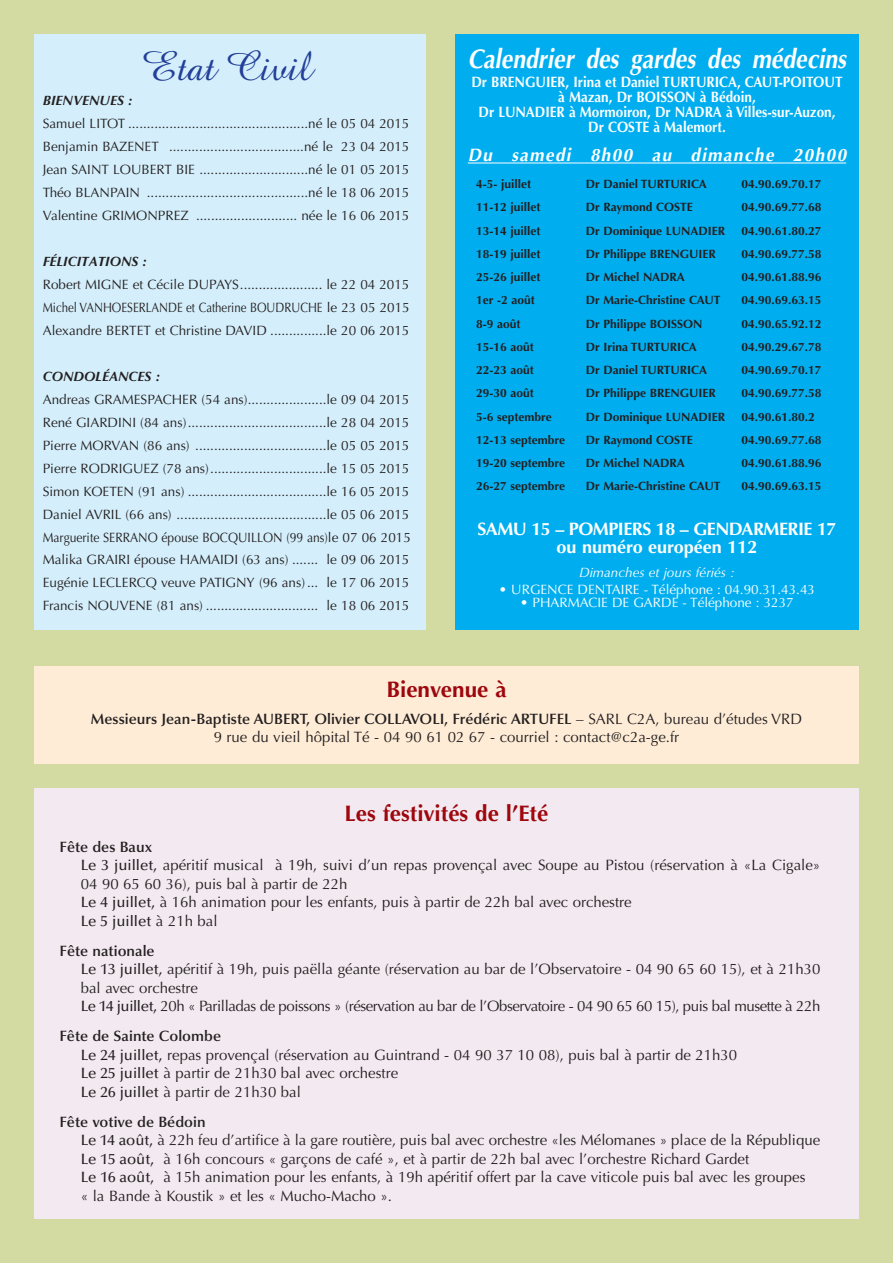
<style>
.page{position:relative;width:893px;height:1263px;background:#d3dba3}
.page>*{position:absolute;margin:0;border:0;box-sizing:border-box;transform-origin:0 0}
.t1{font:42px "Amazone BT";color:#233f99}
.t2{font:italic 700 27px "Optima";color:#fff;scale:.85 1}
.t3{font:700 22.5px "Optima";color:#9d070d}
.t4{font:700 18px/18px "Optima";letter-spacing:-.03em;color:#fff;text-align:center}
.t5{font:italic 700 18px "Optima";letter-spacing:.085em;color:#fff;scale:.95 1}
.t6{font:15px/18.5px "Optima";color:#231f20}
.t7{font:700 15px/15px "Optima";color:#fff;text-align:center;scale:.9 1}
.t8{font:13.5px/23px "Optima";color:#231f20;text-align:justify}
.t9{font:13.5px "Optima";color:#fff}
.t10{font:italic 700 13.5px "Optima";color:#231f20}
.t11{font:italic 13.5px "Optima";color:#fff}
.t12{font:700 12px "Optima";color:#231f20}
.s1{font-weight:600}
.s2{font-weight:500}
</style>
<div class="page">
<div style="left:455px;top:34px;width:404px;height:595px;background:#00aeef"></div>
<hr style="left:468px;top:163px;width:378px;height:1px;background:#fff">
<div style="left:34px;top:34px;width:391px;height:595px;background:#d4effb"></div>
<div style="left:34px;top:666px;width:825px;height:97px;background:#feecd6"></div>
<div style="left:34px;top:789px;width:825px;height:430px;background:#f3eaf1"></div>
<h1 class="t1" style="left:142px;top:51px;width:172px">Etat Civil</h1>
<p class="t10" style="left:43px;top:93px;width:91px">BIENVENUES :</p>
<p class="t8" style="left:43px;top:114px;width:368px">Samuel LITOT ................................................né le 05 04 2015<br>Benjamin BAZENET ....................................né le 23 04 2015<br>Jean SAINT LOUBERT BIE .............................né le 01 05 2015<br>Théo BLANPAIN ...........................................né le 18 06 2015<br>Valentine GRIMONPREZ ........................... née le 16 06 2015</p>
<p class="t10" style="left:43px;top:254px;width:106px">FÉLICITATIONS :</p>
<p class="t8" style="left:43px;top:274px;width:368px">Robert MIGNE et Cécile DUPAYS...................... le 22 04 2015<br>Michel VANHOESERLANDE et Catherine BOUDRUCHE le 23 05 2015<br>Alexandre BERTET et Christine DAVID ...............le 20 06 2015</p>
<p class="t10" style="left:43px;top:368px;width:119px">CONDOLÉANCES :</p>
<p class="t8" style="left:43px;top:389px;width:370px">Andreas GRAMESPACHER (54 ans).....................le 09 04 2015<br>René GIARDINI (84 ans).....................................le 28 04 2015<br>Pierre MORVAN (86 ans) ...................................le 05 05 2015<br>Pierre RODRIGUEZ (78 ans)...............................le 15 05 2015<br>Simon KOETEN (91 ans) .....................................le 16 05 2015<br>Daniel AVRIL (66 ans) ........................................le 05 06 2015<br>Marguerite SERRANO épouse BOCQUILLON (99 ans)le 07 06 2015<br>Malika GRAIRI épouse HAMAIDI (63 ans) ....... le 09 06 2015<br>Eugénie LECLERCQ veuve PATIGNY (96 ans) ... le 17 06 2015<br>Francis NOUVENE (81 ans) .............................. le 18 06 2015</p>
<h2 class="t2" style="left:468px;top:48px;width:447px">Calendrier des gardes des médecins</h2>
<p class="t7" style="left:471px;top:75px;width:414px">Dr BRENGUIER, Irina et Daniel TURTURICA, CAUT-POITOUT à Mazan, Dr BOISSON à Bédoin,<br>Dr LUNADIER à Mormoiron, Dr NADRA à Villes-sur-Auzon, Dr COSTE à Malemort.</p>
<p class="t5" style="left:468px;top:148px;width:400px">Du samedi 8h00 au dimanche 20h00</p>
<p class="t12" style="left:476px;top:177px;width:56px">4-5- juillet</p>
<p class="t12" style="left:586px;top:177px;width:123px">Dr Daniel TURTURICA</p>
<p class="t12" style="left:741px;top:177px;width:82px">04.90.69.70.17</p>
<p class="t12" style="left:476px;top:200px;width:66px">11-12 juillet</p>
<p class="t12" style="left:586px;top:200px;width:108px">Dr Raymond COSTE</p>
<p class="t12" style="left:741px;top:200px;width:82px">04.90.69.77.68</p>
<p class="t12" style="left:476px;top:223px;width:66px">13-14 juillet</p>
<p class="t12" style="left:586px;top:223px;width:141px">Dr Dominique LUNADIER</p>
<p class="t12" style="left:741px;top:223px;width:82px">04.90.61.80.27</p>
<p class="t12" style="left:476px;top:247px;width:66px">18-19 juillet</p>
<p class="t12" style="left:586px;top:247px;width:132px">Dr Philippe BRENGUIER</p>
<p class="t12" style="left:741px;top:247px;width:82px">04.90.69.77.58</p>
<p class="t12" style="left:476px;top:270px;width:66px">25-26 juillet</p>
<p class="t12" style="left:586px;top:270px;width:100px">Dr Michel NADRA</p>
<p class="t12" style="left:741px;top:270px;width:82px">04.90.61.88.96</p>
<p class="t12" style="left:476px;top:293px;width:60px">1er -2 août</p>
<p class="t12" style="left:586px;top:293px;width:136px">Dr Marie-Christine CAUT</p>
<p class="t12" style="left:741px;top:293px;width:82px">04.90.69.63.15</p>
<p class="t12" style="left:476px;top:316px;width:46px">8-9 août</p>
<p class="t12" style="left:586px;top:316px;width:118px">Dr Philippe BOISSON</p>
<p class="t12" style="left:741px;top:316px;width:82px">04.90.65.92.12</p>
<p class="t12" style="left:476px;top:340px;width:59px">15-16 août</p>
<p class="t12" style="left:586px;top:340px;width:113px">Dr Irina TURTURICA</p>
<p class="t12" style="left:741px;top:340px;width:82px">04.90.29.67.78</p>
<p class="t12" style="left:476px;top:363px;width:59px">22-23 août</p>
<p class="t12" style="left:586px;top:363px;width:123px">Dr Daniel TURTURICA</p>
<p class="t12" style="left:741px;top:363px;width:82px">04.90.69.70.17</p>
<p class="t12" style="left:476px;top:386px;width:59px">29-30 août</p>
<p class="t12" style="left:586px;top:386px;width:132px">Dr Philippe BRENGUIER</p>
<p class="t12" style="left:741px;top:386px;width:82px">04.90.69.77.58</p>
<p class="t12" style="left:476px;top:409px;width:77px">5-6 septembre</p>
<p class="t12" style="left:586px;top:409px;width:141px">Dr Dominique LUNADIER</p>
<p class="t12" style="left:741px;top:409px;width:75px">04.90.61.80.2</p>
<p class="t12" style="left:476px;top:433px;width:90px">12-13 septembre</p>
<p class="t12" style="left:586px;top:433px;width:108px">Dr Raymond COSTE</p>
<p class="t12" style="left:741px;top:433px;width:82px">04.90.69.77.68</p>
<p class="t12" style="left:476px;top:456px;width:90px">19-20 septembre</p>
<p class="t12" style="left:586px;top:456px;width:100px">Dr Michel NADRA</p>
<p class="t12" style="left:741px;top:456px;width:82px">04.90.61.88.96</p>
<p class="t12" style="left:476px;top:479px;width:90px">26-27 septembre</p>
<p class="t12" style="left:586px;top:479px;width:136px">Dr Marie-Christine CAUT</p>
<p class="t12" style="left:741px;top:479px;width:82px">04.90.69.63.15</p>
<p class="t4" style="left:477px;top:520px;width:361px">SAMU 15 – POMPIERS 18 – GENDARMERIE 17 ou numéro européen 112</p>
<p class="t11" style="left:579px;top:565px;width:157px">Dimanches et jours fériés :</p>
<p class="t9" style="left:499px;top:584px;width:318px">• URGENCE DENTAIRE - Téléphone : 04.90.31.43.43</p>
<p class="t9" style="left:520px;top:597px;width:275px">• PHARMACIE DE GARDE - Téléphone : 3237</p>
<h3 class="t3" style="left:386px;top:676px;width:122px">Bienvenue à</h3>
<p class="t6" style="left:91px;top:711px;width:712px;text-align:center"><span class="s1">Messieurs Jean-Baptiste AUBERT, Olivier COLLAVOLI, Frédéric ARTUFEL</span> – SARL C2A, bureau d’études VRD<br>9 rue du vieil hôpital Té - 04 90 61 02 67 - courriel : contact@c2a-ge.fr</p>
<h3 class="t3" style="left:345px;top:800px;width:205px">Les festivités de l’Eté</h3>
<p class="t6" style="left:81px;top:839px;width:741px;text-indent:-21px"><span class="s1">Fête des Baux<br></span><span class="s2">Le 3 juillet,</span> apéritif musical à 19h, suivi d’un repas provençal avec Soupe au Pistou (réservation à «La Cigale» 04 90 65 60 36), puis bal à partir de 22h<br><span class="s2">Le 4 juillet,</span> à 16h animation pour les enfants, puis à partir de 22h bal avec orchestre<br><span class="s2">Le 5 juillet</span> à 21h bal</p>
<p class="t6" style="left:81px;top:943px;width:741px;text-indent:-21px"><span class="s1">Fête nationale<br></span><span class="s2">Le 13 juillet,</span> apéritif à 19h, puis paëlla géante (réservation au bar de l’Observatoire - 04 90 65 60 15), et à 21h30 bal avec orchestre<br><span class="s2">Le 14 juillet,</span> 20h « Parilladas de poissons » (réservation au bar de l’Observatoire - 04 90 65 60 15), puis bal musette à 22h</p>
<p class="t6" style="left:81px;top:1029px;width:658px;text-indent:-21px"><span class="s1">Fête de Sainte Colombe<br></span><span class="s2">Le 24 juillet,</span> repas provençal (réservation au Guintrand - 04 90 37 10 08), puis bal à partir de 21h30<br><span class="s2">Le 25 juillet</span> à partir de 21h30 bal avec orchestre<br><span class="s2">Le 26 juillet</span> à partir de 21h30 bal</p>
<p class="t6" style="left:81px;top:1114px;width:741px;text-indent:-21px"><span class="s1">Fête votive de Bédoin<br></span><span class="s2">Le 14 août,</span> à 22h feu d’artifice à la gare routière, puis bal avec orchestre «les Mélomanes » place de la République <span class="s2">Le 15 août,</span> à 16h concours « garçons de café », et à partir de 22h bal avec l’orchestre Richard Gardet<br><span class="s2">Le 16 août,</span> à 15h animation pour les enfants, à 19h apéritif offert par la cave viticole puis bal avec les groupes<br>« la Bande à Koustik » et les « Mucho-Macho ».</p>
</div>
